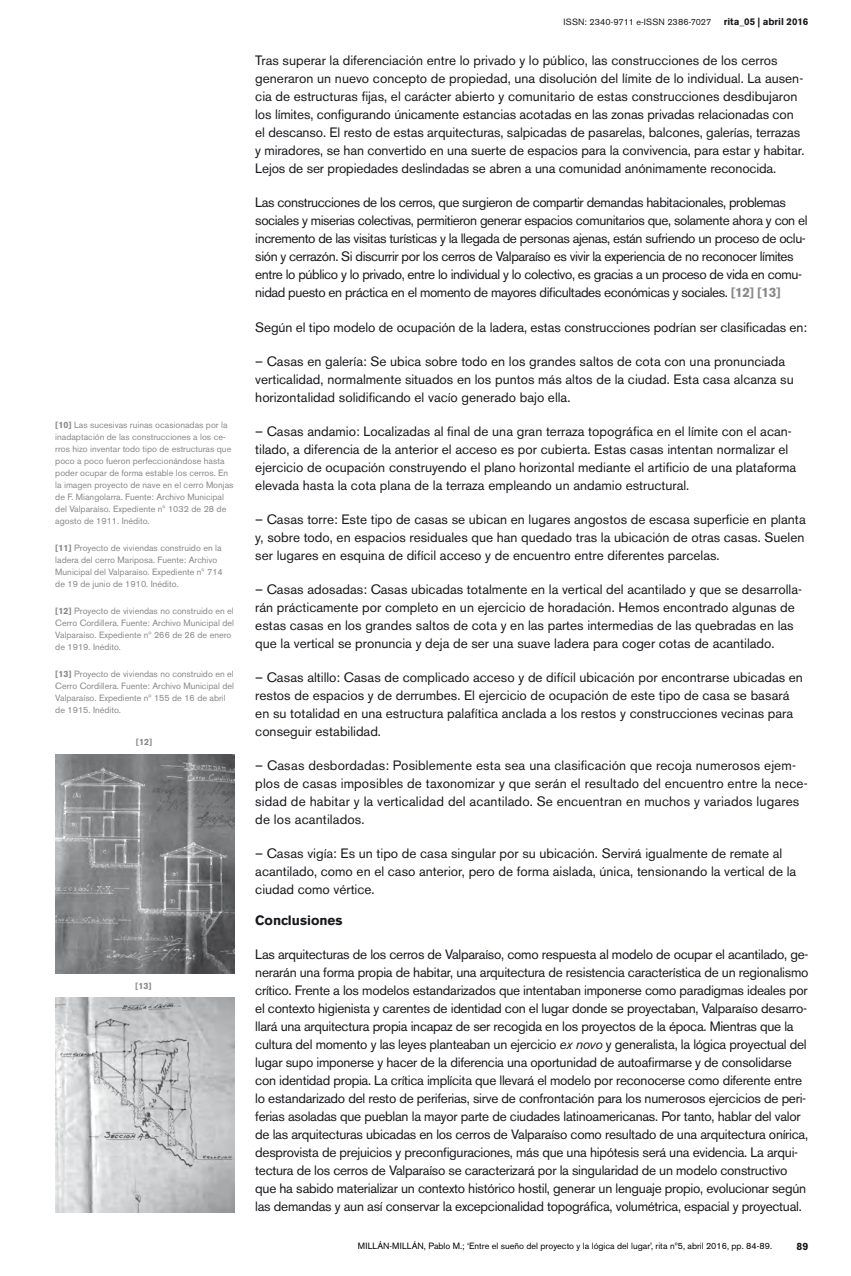
<style>
.page{position:relative;width:851px;height:1276px;background:#fff}
.page>*{position:absolute;margin:0;border:0;box-sizing:border-box;transform-origin:0 0}
.t1{font:13.5px/18px "Akzidenz Grotesk BE";letter-spacing:-.01em;color:#1a171c}
.t2{font:13.5px/18px "Akzidenz Grotesk BE";letter-spacing:-.03em;color:#1a171c}
.t3{font:13.5px/18px "Akzidenz Grotesk BE";letter-spacing:.01em;color:#1a171c}
.t4{font:700 13.5px "Akzidenz Grotesk BE";color:#1a171c}
.t5{font:700 10.5px "Akzidenz Grotesk BE";color:#1a171c}
.t6{font:700 9.75px "Akzidenz Grotesk BE";color:#1a171c}
.t7{font:9px/12px "Akzidenz Grotesk BE";color:#87888a}
.t8{font:9px "Akzidenz Grotesk BE";color:#000}
.t9{font:9px "Akzidenz Grotesk BE";letter-spacing:.02em;color:#1a171c}
.t10{font:700 9px "Akzidenz Grotesk BE";color:#87888a}
.s1{font-weight:700}
.s2{font-weight:700;color:#87888a}
.s3{font-style:italic}
</style>
<div class="page">
<img style="left:55px;top:754px;width:179px;height:219px">
<img style="left:55px;top:997px;width:179px;height:215px">
<p class="t7" style="left:55px;top:419px;width:180px"><span class="s1">[10]</span> Las sucesivas ruinas ocasionadas por la inadaptación de las construcciones a los ce&shy;rros hizo inventar todo tipo de estructuras que poco a poco fueron perfeccionándose hasta poder ocupar de forma estable los cerros. En la imagen proyecto de nave en el cerro Monjas de F. Miangolarra. Fuente: Archivo Municipal del Valparaíso. Expediente nº 1032 de 28 de agosto de 1911. Inédito.</p>
<p class="t7" style="left:55px;top:542px;width:169px"><span class="s1">[11]</span> Proyecto de viviendas construido en la ladera del cerro Mariposa. Fuente: Archivo Municipal del Valparaíso. Expediente nº 714 de 19 de junio de 1910. Inédito.</p>
<p class="t7" style="left:55px;top:605px;width:180px"><span class="s1">[12]</span> Proyecto de viviendas no construido en el Cerro Cordillera. Fuente: Archivo Municipal del Valparaíso. Expediente nº 266 de 26 de enero de 1919. Inédito.</p>
<p class="t7" style="left:55px;top:668px;width:180px"><span class="s1">[13]</span> Proyecto de viviendas no construido en el Cerro Cordillera. Fuente: Archivo Municipal del Valparaíso. Expediente nº 155 de 16 de abril de 1915. Inédito.</p>
<p class="t10" style="left:136px;top:737px;width:18px">[12]</p>
<p class="t10" style="left:135px;top:980px;width:18px">[13]</p>
<p class="t9" style="left:563px;top:17px;width:149px">ISSN: 2340-9711 e-ISSN 2386-7027</p>
<p class="t6" style="left:723px;top:16px;width:86px">rita_05 | abril 2016</p>
<p class="t1" style="left:255px;top:52px;width:550px">Tras superar la diferenciación entre lo privado y lo público, las construcciones de los cerros generaron un nuevo concepto de propiedad, una disolución del límite de lo individual. La ausen&shy;cia de estructuras fijas, el carácter abierto y comunitario de estas construcciones desdibujaron los límites, configurando únicamente estancias acotadas en las zonas privadas relacionadas con el descanso. El resto de estas arquitecturas, salpicadas de pasarelas, balcones, galerías, terrazas y miradores, se han convertido en una suerte de espacios para la convivencia, para estar y habitar.<br>Lejos de ser propiedades deslindadas se abren a una comunidad anónimamente reconocida.</p>
<p class="t2" style="left:255px;top:194px;width:553px">Las construcciones de los cerros, que surgieron de compartir demandas habitacionales, problemas sociales y miserias colectivas, permitieron generar espacios comunitarios que, solamente ahora y con el incremento de las visitas turísticas y la llegada de personas ajenas, están sufriendo un proceso de oclu&shy;sión y cerrazón. Si discurrir por los cerros de Valparaíso es vivir la experiencia de no reconocer límites entre lo público y lo privado, entre lo individual y lo colectivo, es gracias a un proceso de vida en comu&shy;nidad puesto en práctica en el momento de mayores dificultades económicas y sociales. <span class="s2">[12] [13]</span></p>
<p class="t1" style="left:255px;top:318px;width:553px">Según el tipo modelo de ocupación de la ladera, estas construcciones podrían ser clasificadas en:</p>
<p class="t1" style="left:255px;top:352px;width:540px">– Casas en galería: Se ubica sobre todo en los grandes saltos de cota con una pronunciada verticalidad, normalmente situados en los puntos más altos de la ciudad. Esta casa alcanza su horizontalidad solidificando el vacío generado bajo ella.</p>
<p class="t1" style="left:255px;top:422px;width:542px">– Casas andamio: Localizadas al final de una gran terraza topográfica en el límite con el acan&shy;tilado, a diferencia de la anterior el acceso es por cubierta. Estas casas intentan normalizar el ejercicio de ocupación construyendo el plano horizontal mediante el artificio de una plataforma elevada hasta la cota plana de la terraza empleando un andamio estructural.</p>
<p class="t1" style="left:255px;top:510px;width:552px;text-align:justify">– Casas torre: Este tipo de casas se ubican en lugares angostos de escasa superficie en planta y, sobre todo, en espacios residuales que han quedado tras la ubicación de otras casas. Suelen ser lugares en esquina de difícil acceso y de encuentro entre diferentes parcelas.</p>
<p class="t1" style="left:255px;top:580px;width:548px">– Casas adosadas: Casas ubicadas totalmente en la vertical del acantilado y que se desarrolla&shy;rán prácticamente por completo en un ejercicio de horadación. Hemos encontrado algunas de estas casas en los grandes saltos de cota y en las partes intermedias de las quebradas en las que la vertical se pronuncia y deja de ser una suave ladera para coger cotas de acantilado.</p>
<p class="t1" style="left:255px;top:668px;width:549px">– Casas altillo: Casas de complicado acceso y de difícil ubicación por encontrarse ubicadas en restos de espacios y de derrumbes. El ejercicio de ocupación de este tipo de casa se basará en su totalidad en una estructura palafítica anclada a los restos y construcciones vecinas para conseguir estabilidad.</p>
<p class="t3" style="left:255px;top:756px;width:553px">– Casas desbordadas: Posiblemente esta sea una clasificación que recoja numerosos ejem&shy;plos de casas imposibles de taxonomizar y que serán el resultado del encuentro entre la nece&shy;sidad de habitar y la verticalidad del acantilado. Se encuentran en muchos y variados lugares de los acantilados.</p>
<p class="t1" style="left:255px;top:844px;width:542px">– Casas vigía: Es un tipo de casa singular por su ubicación. Servirá igualmente de remate al acantilado, como en el caso anterior, pero de forma aislada, única, tensionando la vertical de la ciudad como vértice.</p>
<p class="t4" style="left:255px;top:912px;width:89px">Conclusiones</p>
<p class="t1" style="left:255px;top:945px;width:554px">Las arquitecturas de los cerros de Valparaíso, como respuesta al modelo de ocupar el acantilado, ge&shy;nerarán una forma propia de habitar, una arquitectura de resistencia característica de un regionalismo crítico. Frente a los modelos estandarizados que intentaban imponerse como paradigmas ideales por el contexto higienista y carentes de identidad con el lugar donde se proyectaban, Valparaíso desarro&shy;llará una arquitectura propia incapaz de ser recogida en los proyectos de la época. Mientras que la cultura del momento y las leyes planteaban un ejercicio <span class="s3">ex novo</span> y generalista, la lógica proyectual del lugar supo imponerse y hacer de la diferencia una oportunidad de autoafirmarse y de consolidarse con identidad propia. La crítica implícita que llevará el modelo por reconocerse como diferente entre lo estandarizado del resto de periferias, sirve de confrontación para los numerosos ejercicios de peri&shy;ferias asoladas que pueblan la mayor parte de ciudades latinoamericanas. Por tanto, hablar del valor de las arquitecturas ubicadas en los cerros de Valparaíso como resultado de una arquitectura onírica, desprovista de prejuicios y preconfiguraciones, más que una hipótesis será una evidencia. La arqui&shy;tectura de los cerros de Valparaíso se caracterizará por la singularidad de un modelo constructivo que ha sabido materializar un contexto histórico hostil, generar un lenguaje propio, evolucionar según las demandas y aun así conservar la excepcionalidad topográfica, volumétrica, espacial y proyectual.</p>
<p class="t8" style="left:358px;top:1240px;width:416px">MILLÁN-MILLÁN, Pablo M.; ‘Entre el sueño del proyecto y la lógica del lugar’, rita nº5, abril 2016, pp. 84-89.</p>
<p class="t5" style="left:796px;top:1240px;width:14px">89</p>
</div>
